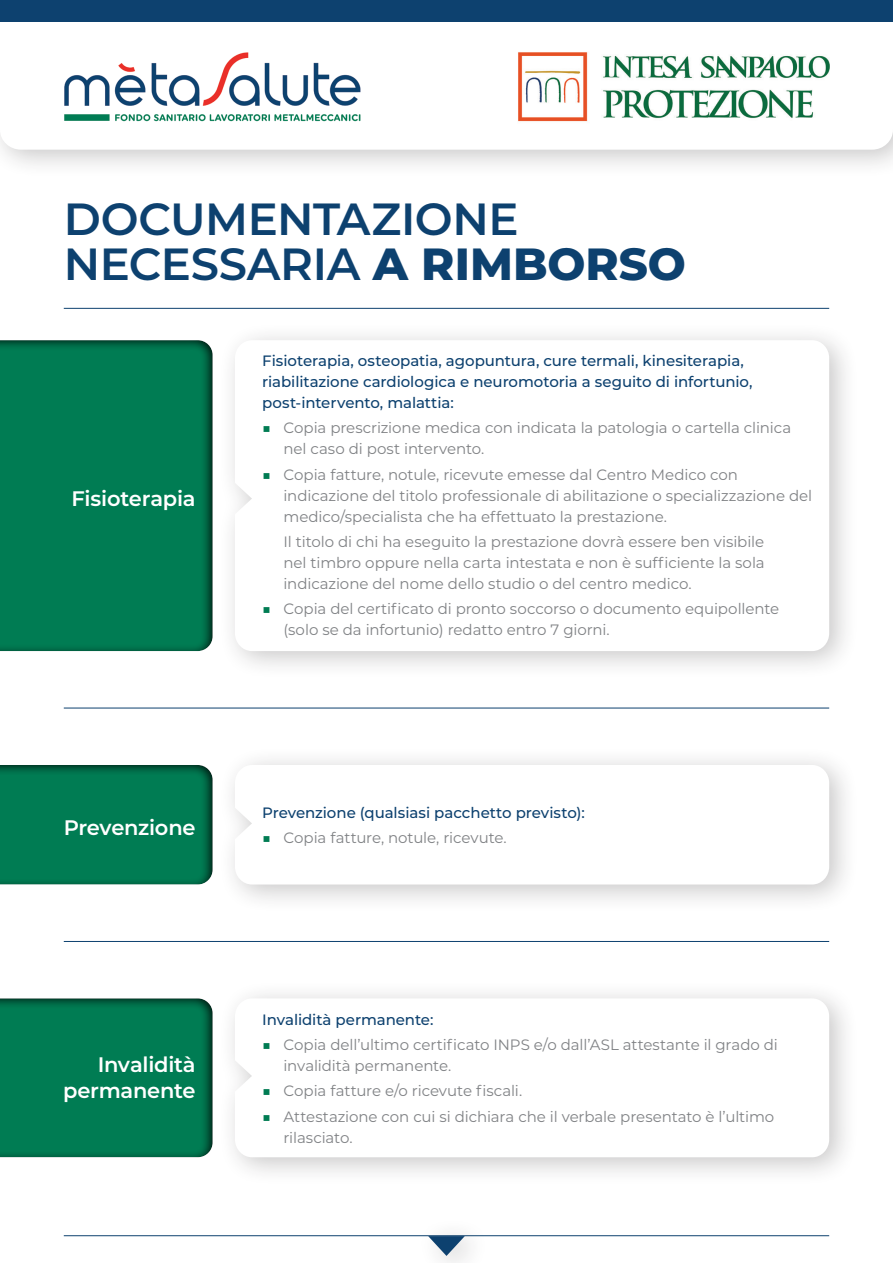
<style>
.page{position:relative;width:893px;height:1263px;background:#fff}
.page>*{position:absolute;margin:0;border:0;box-sizing:border-box;transform-origin:0 0}
.t1{font:600 45px/45px "Montserrat";letter-spacing:-.01em;color:#0d416f}
.t2{font:600 21px/25.2px "Montserrat";letter-spacing:-.01em;color:#fff;text-align:right}
.t3{font:15px/21px "Montserrat";letter-spacing:-.005em;color:#808285}
.t4{font:500 15px/21px "Montserrat";letter-spacing:-.005em;color:#0d416f}
.s1{font-weight:800}
.s2{font-weight:600;color:#007c53}
</style>
<div class="page">
<div style="left:0;top:0;width:893px;height:179px;background:#231f20;opacity:.25"></div>
<svg style="left:0;top:21px;width:893px;height:129px"></svg>
<img style="left:501px;top:34px;width:346px;height:105px">
<img style="left:55px;top:44px;width:314px;height:88px">
<div style="left:0;top:0;width:893px;height:21px;background:#0d416f"></div>
<hr style="left:64px;top:1235px;width:765px;height:1px;background:#0d416f">
<div style="left:415px;top:1217px;width:76px;height:46px;background:#fdfdfd"></div>
<svg style="left:428px;top:1236px;width:37px;height:20px"></svg>
<hr style="left:64px;top:941px;width:765px;height:1px;background:#0d416f">
<hr style="left:64px;top:708px;width:765px;height:1px;background:#0d416f">
<hr style="left:64px;top:308px;width:765px;height:1px;background:#0d416f">
<div style="left:218px;top:980px;width:642px;height:206px;background:#231f20;opacity:.25"></div>
<svg style="left:235px;top:998px;width:594px;height:159px"></svg>
<div style="left:0;top:996px;width:215px;height:162px;background:#231f20;opacity:.96"></div>
<div style="left:218px;top:746px;width:642px;height:168px;background:#231f20;opacity:.25"></div>
<svg style="left:235px;top:765px;width:594px;height:119px"></svg>
<div style="left:0;top:763px;width:215px;height:122px;background:#231f20;opacity:.96"></div>
<div style="left:218px;top:321px;width:642px;height:359px;background:#231f20;opacity:.25"></div>
<svg style="left:235px;top:340px;width:594px;height:311px"></svg>
<div style="left:0;top:338px;width:215px;height:314px;background:#231f20;opacity:.96"></div>
<h1 class="t1" style="left:64px;top:194px;width:624px">DOCUMENTAZIONE<br>NECESSARIA <span class="s1">A RIMBORSO</span></h1>
<h2 class="t2" style="left:71px;top:485px;width:126px">Fisioterapia</h2>
<h2 class="t2" style="left:64px;top:814px;width:133px">Prevenzione</h2>
<h2 class="t2" style="left:63px;top:1051px;width:134px">Invalidità permanente</h2>
<p class="t4" style="left:262px;top:350px;width:492px">Fisioterapia, osteopatia, agopuntura, cure termali, kinesiterapia, riabilitazione cardiologica e neuromotoria a seguito di infortunio, post-intervento, malattia:</p>
<p class="t3" style="left:283px;top:417px;width:509px;text-indent:-21px"><span class="s2">■</span> Copia prescrizione medica con indicata la patologia o cartella clinica nel caso di post intervento.</p>
<p class="t3" style="left:283px;top:463px;width:530px;text-indent:-21px"><span class="s2">■</span> Copia fatture, notule, ricevute emesse dal Centro Medico con indicazione del titolo professionale di abilitazione o specializzazione del medico/specialista che ha effettuato la prestazione.</p>
<p class="t3" style="left:283px;top:530px;width:483px;text-align:justify">Il titolo di chi ha eseguito la prestazione dovrà essere ben visibile nel timbro oppure nella carta intestata e non è sufficiente la sola indicazione del nome dello studio o del centro medico.</p>
<p class="t3" style="left:283px;top:598px;width:497px;text-indent:-21px"><span class="s2">■</span> Copia del certificato di pronto soccorso o documento equipollente (solo se da infortunio) redatto entro 7 giorni.</p>
<p class="t4" style="left:262px;top:802px;width:324px">Prevenzione (qualsiasi pacchetto previsto):</p>
<p class="t3" style="left:262px;top:827px;width:246px"><span class="s2">■</span> Copia fatture, notule, ricevute.</p>
<p class="t4" style="left:262px;top:1008px;width:173px">Invalidità permanente:</p>
<p class="t3" style="left:283px;top:1034px;width:496px;text-indent:-21px"><span class="s2">■</span> Copia dell’ultimo certificato INPS e/o dall’ASL attestante il grado di invalidità permanente.</p>
<p class="t3" style="left:262px;top:1080px;width:261px"><span class="s2">■</span> Copia fatture e/o ricevute fiscali.</p>
<p class="t3" style="left:283px;top:1105px;width:492px;text-indent:-21px"><span class="s2">■</span> Attestazione con cui si dichiara che il verbale presentato è l’ultimo rilasciato.</p>
</div>
